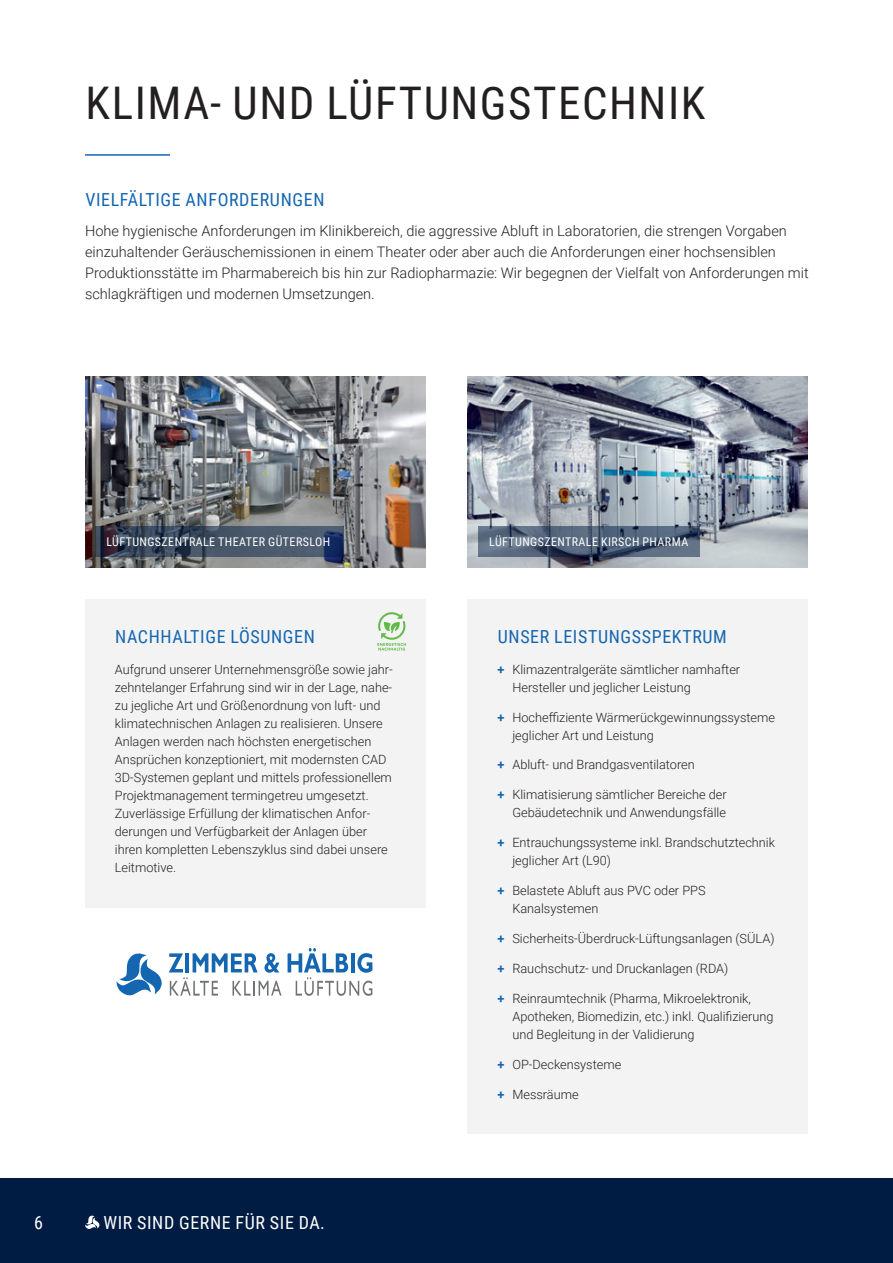
<style>
.page{position:relative;width:893px;height:1263px;background:#fff}
.page>*{position:absolute;margin:0;border:0;box-sizing:border-box;transform-origin:0 0}
.t1{font:45px "Roboto Condensed";letter-spacing:.035em;color:#231f20}
.t2{font:18px "Roboto Condensed";letter-spacing:.035em;color:#1566b1}
.t3{font:18px "Roboto Condensed";letter-spacing:.035em;color:#fff}
.t4{font:300 14.55px/21px "Roboto";color:#231f20}
.t5{font:300 12.75px/18px "Roboto";color:#231f20}
.t6{font:12px "Roboto Condensed";letter-spacing:.035em;color:#fff}
.s1{font-weight:700;color:#1566b1}
</style>
<div class="page">
<div style="left:0;top:1178px;width:893px;height:85px;background:#001c43"></div>
<svg style="left:85px;top:1215px;width:15px;height:14px"></svg>
<hr style="left:85px;top:154px;width:85px;height:2px;background:#1566b1">
<img style="left:85px;top:376px;width:340px;height:191px">
<img style="left:468px;top:376px;width:340px;height:192px">
<svg style="left:96px;top:527px;width:248px;height:30px;background:#3d4b60"></svg>
<svg style="left:478px;top:527px;width:222px;height:30px;background:#4f6077"></svg>
<svg style="left:169px;top:953px;width:113px;height:42px"></svg>
<svg style="left:288px;top:948px;width:84px;height:48px"></svg>
<svg style="left:116px;top:953px;width:46px;height:43px"></svg>
<div style="left:85px;top:599px;width:340px;height:309px;background:#f3f3f3"></div>
<div style="left:468px;top:600px;width:340px;height:534px;background:#f3f3f3"></div>
<svg style="left:377px;top:612px;width:29px;height:38px"></svg>
<h1 class="t1" style="left:86px;top:71px;width:621px">KLIMA- UND LÜFTUNGSTECHNIK</h1>
<h2 class="t2" style="left:85px;top:187px;width:241px">VIELFÄLTIGE ANFORDERUNGEN</h2>
<p class="t4" style="left:85px;top:219px;width:725px">Hohe hygienische Anforderungen im Klinikbereich, die aggressive Abluft in Laboratorien, die strengen Vorgaben einzuhaltender Geräuschemissionen in einem Theater oder aber auch die Anforderungen einer hochsensiblen Produktionsstätte im Pharmabereich bis hin zur Radiopharmazie: Wir begegnen der Vielfalt von Anforderungen mit schlagkräftigen und modernen Umsetzungen.</p>
<p class="t6" style="left:107px;top:534px;width:225px">LÜFTUNGSZENTRALE THEATER GÜTERSLOH</p>
<p class="t6" style="left:489px;top:534px;width:201px">LÜFTUNGSZENTRALE KIRSCH PHARMA</p>
<h2 class="t2" style="left:115px;top:624px;width:201px">NACHHALTIGE LÖSUNGEN</h2>
<p class="t5" style="left:115px;top:659px;width:279px">Aufgrund unserer Unternehmensgröße sowie jahr&shy;zehntelanger Erfahrung sind wir in der Lage, nahe&shy;zu jegliche Art und Größenordnung von luft- und klimatechnischen Anlagen zu realisieren. Unsere Anlagen werden nach höchsten energetischen Ansprüchen konzeptioniert, mit modernsten CAD 3D-Systemen geplant und mittels professionellem Projektmanagement termingetreu umgesetzt.<br>Zuverlässige Erfüllung der klimatischen Anfor&shy;derungen und Verfügbarkeit der Anlagen über ihren kompletten Lebenszyklus sind dabei unsere Leitmotive.</p>
<h2 class="t3" style="left:34px;top:1210px;width:10px">6</h2>
<h2 class="t3" style="left:103px;top:1210px;width:223px">WIR SIND GERNE FÜR SIE DA.</h2>
<h2 class="t2" style="left:498px;top:624px;width:231px">UNSER LEISTUNGSSPEKTRUM</h2>
<p class="t5" style="left:512px;top:660px;width:229px;text-indent:-15px"><span class="s1">+</span> Klimazentralgeräte sämtlicher namhafter<br>Hersteller und jeglicher Leistung</p>
<p class="t5" style="left:512px;top:707px;width:264px;text-indent:-15px"><span class="s1">+</span> Hocheffiziente Wärmerückgewinnungssysteme jeglicher Art und Leistung</p>
<p class="t5" style="left:497px;top:755px;width:199px"><span class="s1">+</span> Abluft- und Brandgasventilatoren</p>
<p class="t5" style="left:497px;top:785px;width:231px;text-align:right"><span class="s1">+</span> Klimatisierung sämtlicher Bereiche der<br>Gebäudetechnik und Anwendungsfälle</p>
<p class="t5" style="left:512px;top:833px;width:264px;text-indent:-15px"><span class="s1">+</span> Entrauchungssysteme inkl. Brandschutztechnik jeglicher Art (L90)</p>
<p class="t5" style="left:512px;top:881px;width:195px;text-indent:-15px"><span class="s1">+</span> Belastete Abluft aus PVC oder PPS<br>Kanalsystemen</p>
<p class="t5" style="left:497px;top:929px;width:278px"><span class="s1">+</span> Sicherheits-Überdruck-Lüftungsanlagen (SÜLA)</p>
<p class="t5" style="left:497px;top:959px;width:232px"><span class="s1">+</span> Rauchschutz- und Druckanlagen (RDA)</p>
<p class="t5" style="left:512px;top:989px;width:263px;text-indent:-15px"><span class="s1">+</span> Reinraumtechnik (Pharma, Mikroelektronik,<br>Apotheken, Biomedizin, etc.) inkl. Qualifizierung und Begleitung in der Validierung</p>
<p class="t5" style="left:497px;top:1055px;width:125px"><span class="s1">+</span> OP-Deckensysteme</p>
<p class="t5" style="left:497px;top:1085px;width:83px"><span class="s1">+</span> Messräume</p>
</div>
